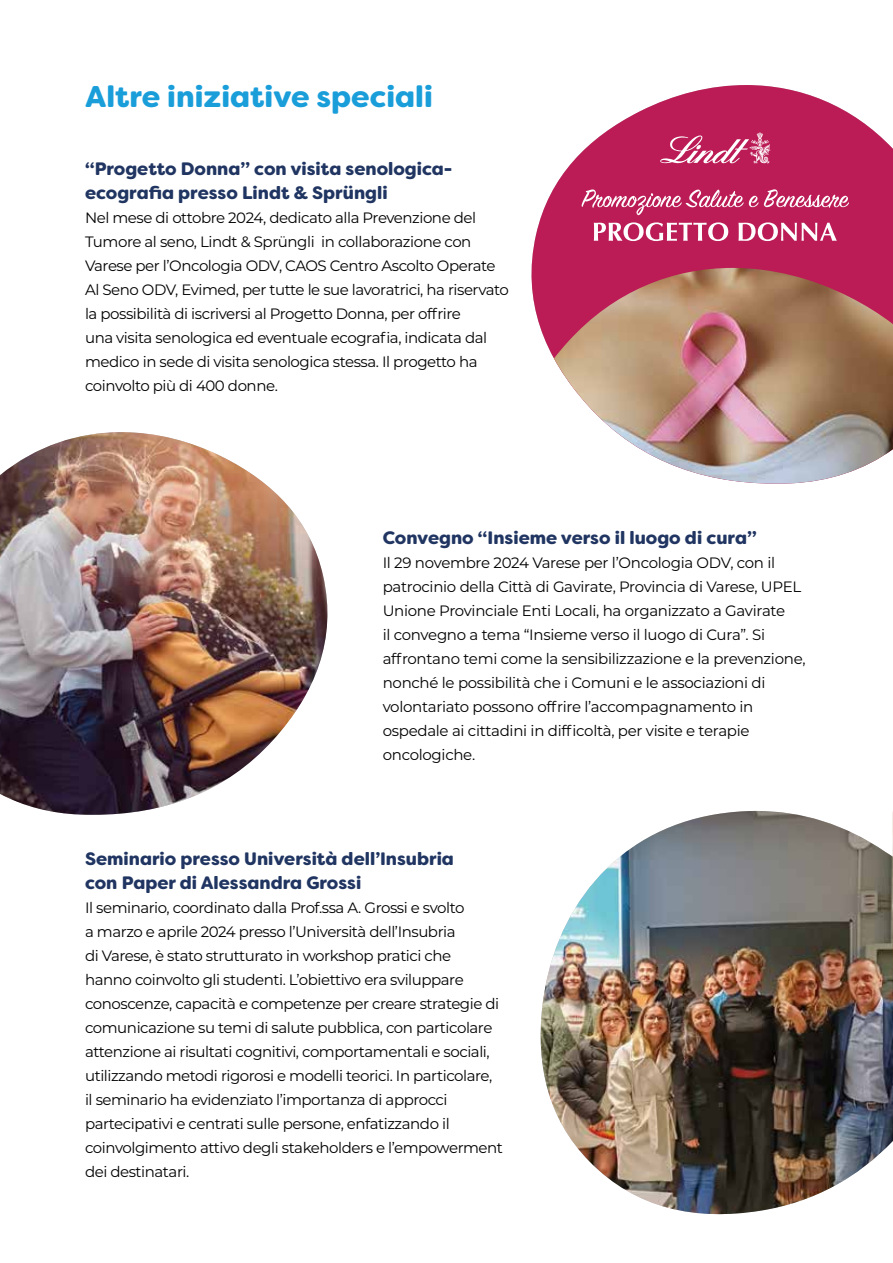
<style>
.page{position:relative;width:893px;height:1263px;background:#fff}
.page>*{position:absolute;margin:0;border:0;box-sizing:border-box;transform-origin:0 0}
.t1{font:900 30px "Filson Soft";color:#1a9eda}
.t2{font:900 18px/24px "Filson Soft";color:#203561}
.t3{font:15px/24px "Montserrat";letter-spacing:-.03em;color:#000}
</style>
<div class="page">
<svg style="left:531px;top:85px;width:362px;height:274px;fill:#bb1c55"></svg>
<svg style="left:582px;top:189px;width:176px;height:26px;background:#c84977"></svg>
<svg style="left:764px;top:189px;width:85px;height:19px;background:#ce5d85"></svg>
<svg style="left:594px;top:222px;width:134px;height:19px"></svg>
<svg style="left:738px;top:222px;width:99px;height:19px"></svg>
<svg style="left:660px;top:133px;width:110px;height:31px;background:#cc5580"></svg>
<img style="left:554px;top:268px;width:339px;height:216px">
<img style="left:540px;top:811px;width:353px;height:404px">
<img style="left:0;top:432px;width:328px;height:383px">
<img style="left:892px;top:812px;width:1px;height:211px">
<svg style="left:770px;top:466px;width:123px;height:346px"></svg>
<h1 class="t1" style="left:85px;top:77px;width:349px">Altre iniziative speciali</h1>
<p class="t2" style="left:85px;top:156px;width:369px">“Progetto Donna” con visita senologica&shy;ecografia presso Lindt &amp; Sprüngli</p>
<p class="t3" style="left:85px;top:205px;width:425px">Nel mese di ottobre 2024, dedicato alla Prevenzione del Tumore al seno, Lindt &amp; Sprüngli in collaborazione con Varese per l’Oncologia ODV, CAOS Centro Ascolto Operate Al Seno ODV, Evimed, per tutte le sue lavoratrici, ha riservato la possibilità di iscriversi al Progetto Donna, per offrire<br>una visita senologica ed eventuale ecografia, indicata dal medico in sede di visita senologica stessa. Il progetto ha coinvolto più di 400 donne.</p>
<p class="t2" style="left:383px;top:526px;width:375px">Convegno “Insieme verso il luogo di cura”</p>
<p class="t3" style="left:383px;top:550px;width:424px">Il 29 novembre 2024 Varese per l’Oncologia ODV, con il patrocinio della Città di Gavirate, Provincia di Varese, UPEL Unione Provinciale Enti Locali, ha organizzato a Gavirate<br>il convegno a tema “Insieme verso il luogo di Cura”. Si affrontano temi come la sensibilizzazione e la prevenzione, nonché le possibilità che i Comuni e le associazioni di volontariato possono offrire l’accompagnamento in ospedale ai cittadini in difficoltà, per visite e terapie oncologiche.</p>
<p class="t2" style="left:85px;top:847px;width:370px">Seminario presso Università dell’Insubria con Paper di Alessandra Grossi</p>
<p class="t3" style="left:85px;top:895px;width:419px">Il seminario, coordinato dalla Prof.ssa A. Grossi e svolto<br>a marzo e aprile 2024 presso l’Università dell’Insubria<br>di Varese, è stato strutturato in workshop pratici che<br>hanno coinvolto gli studenti. L’obiettivo era sviluppare conoscenze, capacità e competenze per creare strategie di comunicazione su temi di salute pubblica, con particolare attenzione ai risultati cognitivi, comportamentali e sociali, utilizzando metodi rigorosi e modelli teorici. In particolare, il seminario ha evidenziato l’importanza di approcci partecipativi e centrati sulle persone, enfatizzando il coinvolgimento attivo degli stakeholders e l’empowerment dei destinatari.</p>
</div>
